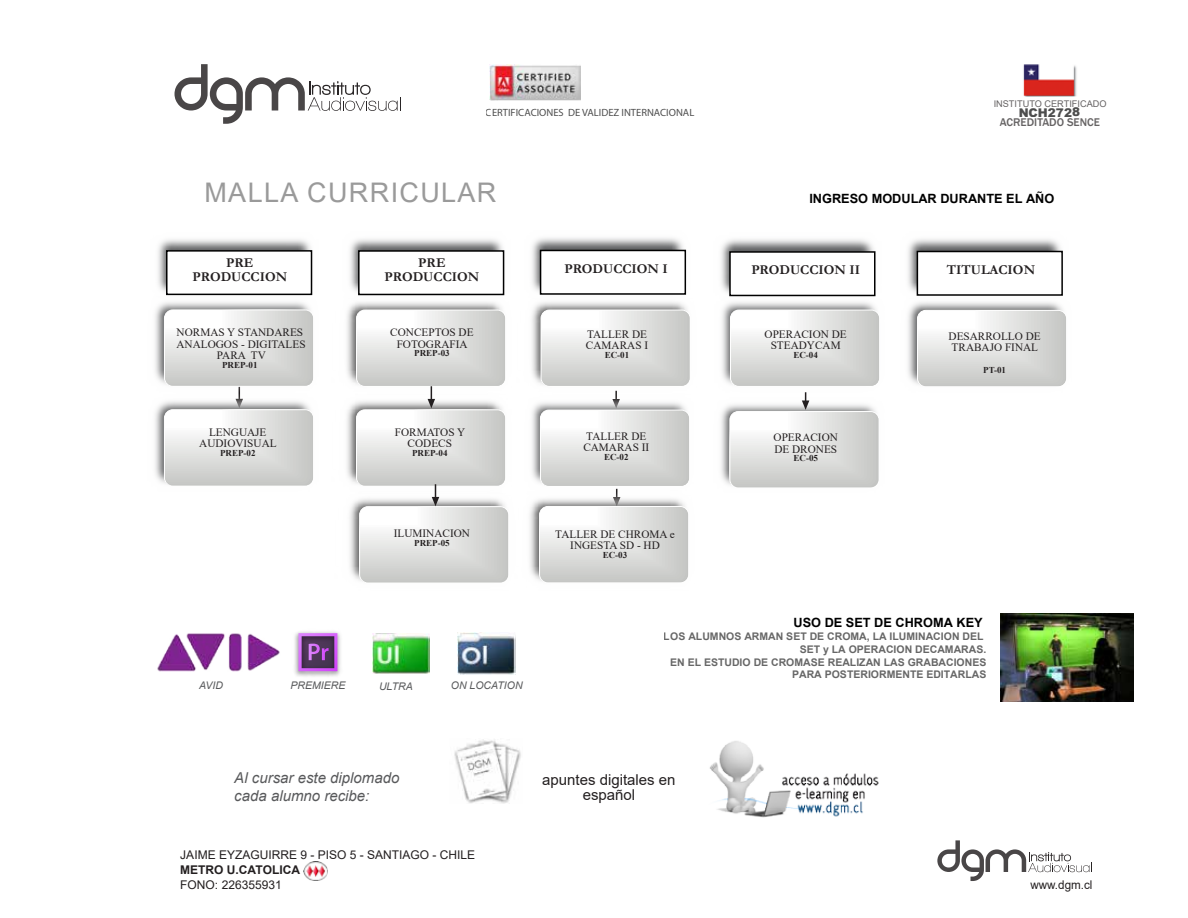
<style>
.page{position:relative;width:1188px;height:918px;background:#fff}
.page>*{position:absolute;margin:0;border:0;box-sizing:border-box;transform-origin:0 0}
.t1{font:27px "Arial";letter-spacing:.05em;color:#9a9a9a}
.t2{font:italic 15px/18px "Arial";color:#58595b}
.t3{font:15px/15px "Arial";color:#231f20;text-align:center}
.t4{font:700 13.5px/13.5px "Garamond";color:#231f20;text-align:center}
.t5{font:700 12.75px "Arial";color:#000}
.t6{font:12px "Arial";color:#231f20}
.t7{font:700 12px "Arial";color:#231f20}
.t8{font:900 12px "Arial";letter-spacing:-.005em;color:#000}
.t9{font:500 11.55px "Franklin Gothic";letter-spacing:-.005em;color:#231f20}
.t10{font:11.25px/11.2px "Times New Roman";color:#231f20;text-align:center}
.t11{font:700 10.5px/12.8px "Arial";color:#000;text-align:right}
.t12{font:10.5px "Myriad Pro";color:#000}
.t13{font:italic 10.5px "Arial";color:#58595b}
.t14{font:9.15px "Arial";letter-spacing:-.005em;color:#231f20}
.t15{font:700 9px "Times New Roman";color:#231f20}
</style>
<div class="page">
<img style="left:454px;top:739px;width:67px;height:65px">
<img style="left:710px;top:741px;width:169px;height:77px">
<svg style="left:175px;top:64px;width:226px;height:60px"></svg>
<img style="left:1023px;top:64px;width:54px;height:33px">
<img style="left:489px;top:64px;width:91px;height:36px">
<img style="left:736px;top:239px;width:120px;height:12px">
<svg style="left:740px;top:312px;width:116px;height:73px"></svg>
<div style="left:730px;top:310px;width:150px;height:77px;border:1px solid #fff;border-radius:8px"></div>
<div style="left:729px;top:251px;width:147px;height:45px;background:#fff;border:2px solid #000"></div>
<svg style="left:740px;top:392px;width:139px;height:96px"></svg>
<img style="left:363px;top:239px;width:117px;height:11px">
<div style="left:358px;top:250px;width:146px;height:45px;background:#fff;border:2px solid #000"></div>
<img style="left:350px;top:536px;width:7px;height:43px">
<svg style="left:357px;top:310px;width:123px;height:273px"></svg>
<img style="left:158px;top:239px;width:205px;height:12px">
<img style="left:155px;top:251px;width:208px;height:99px">
<div style="left:166px;top:250px;width:146px;height:45px;background:#fff;border:2px solid #000"></div>
<img style="left:155px;top:350px;width:208px;height:186px">
<svg style="left:164px;top:310px;width:150px;height:176px"></svg>
<div style="left:164px;top:410px;width:150px;height:76px;border:1px solid #fff;border-radius:8px"></div>
<img style="left:856px;top:345px;width:61px;height:91px">
<svg style="left:917px;top:345px;width:148px;height:42px;background:#d5d6d4"></svg>
<div style="left:917px;top:310px;width:150px;height:77px;border:1px solid #fff;border-radius:8px"></div>
<img style="left:457px;top:632px;width:59px;height:43px">
<img style="left:372px;top:633px;width:58px;height:41px">
<img style="left:480px;top:436px;width:260px;height:52px">
<img style="left:480px;top:238px;width:256px;height:13px">
<img style="left:480px;top:251px;width:260px;height:185px">
<div style="left:540px;top:250px;width:146px;height:45px;background:#fff;border:2px solid #000"></div>
<img style="left:478px;top:447px;width:260px;height:186px">
<svg style="left:540px;top:310px;width:150px;height:273px"></svg>
<div style="left:539px;top:506px;width:150px;height:77px;border:1px solid #fff;border-radius:8px"></div>
<img style="left:856px;top:239px;width:211px;height:106px">
<div style="left:917px;top:251px;width:146px;height:45px;background:#fff;border:2px solid #000"></div>
<img style="left:1000px;top:613px;width:133px;height:89px">
<img style="left:303px;top:862px;width:25px;height:18px">
<svg style="left:937px;top:840px;width:155px;height:41px"></svg>
<img style="left:294px;top:631px;width:47px;height:46px">
<svg style="left:298px;top:633px;width:39px;height:38px"></svg>
<img style="left:157px;top:633px;width:123px;height:39px">
<p class="t12" style="left:486px;top:106px;width:210px">CERTIFICACIONES DE VALIDEZ INTERNACIONAL</p>
<h1 class="t1" style="left:204px;top:174px;width:293px">MALLA CURRICULAR</h1>
<p class="t4" style="left:193px;top:256px;width:96px">PRE<br>PRODUCCION</p>
<p class="t4" style="left:385px;top:256px;width:96px">PRE<br>PRODUCCION</p>
<p class="t4" style="left:564px;top:262px;width:105px">PRODUCCION I</p>
<p class="t10" style="left:176px;top:327px;width:131px">NORMAS Y STANDARES<br>ANALOGOS - DIGITALES<br>PARA TV</p>
<p class="t15" style="left:222px;top:358px;width:37px">PREP-01</p>
<p class="t10" style="left:390px;top:327px;width:85px">CONCEPTOS DE<br>FOTOGRAFIA</p>
<p class="t15" style="left:414px;top:347px;width:37px">PREP-03</p>
<p class="t10" style="left:586px;top:328px;width:64px;text-align:left">TALLER DE<br>CAMARAS I</p>
<p class="t15" style="left:605px;top:348px;width:26px">EC-01</p>
<p class="t10" style="left:199px;top:426px;width:79px">LENGUAJE<br>AUDIOVISUAL</p>
<p class="t15" style="left:220px;top:447px;width:37px">PREP-02</p>
<p class="t10" style="left:395px;top:426px;width:72px">FORMATOS Y<br>CODECS</p>
<p class="t15" style="left:412px;top:447px;width:37px">PREP-04</p>
<p class="t10" style="left:583px;top:430px;width:67px;text-align:left">TALLER DE<br>CAMARAS II</p>
<p class="t15" style="left:604px;top:450px;width:26px">EC-02</p>
<p class="t10" style="left:394px;top:527px;width:78px">ILUMINACION</p>
<p class="t15" style="left:414px;top:536px;width:37px">PREP-05</p>
<p class="t10" style="left:555px;top:528px;width:121px">TALLER DE CHROMA e<br>INGESTA SD - HD</p>
<p class="t15" style="left:603px;top:548px;width:26px">EC-03</p>
<p class="t14" style="left:994px;top:97px;width:115px">INSTITUTO CERTIFICADO</p>
<p class="t8" style="left:1019px;top:104px;width:63px">NCH2728</p>
<p class="t9" style="left:1000px;top:115px;width:102px">ACREDITADO SENCE</p>
<p class="t5" style="left:809px;top:190px;width:247px">INGRESO MODULAR DURANTE EL AÑO</p>
<p class="t4" style="left:751px;top:263px;width:110px">PRODUCCION II</p>
<p class="t10" style="left:765px;top:328px;width:84px">OPERACION DE<br>STEADYCAM</p>
<p class="t15" style="left:793px;top:348px;width:26px">EC-04</p>
<p class="t10" style="left:774px;top:432px;width:66px;text-align:left">OPERACION<br>DE DRONES</p>
<p class="t15" style="left:794px;top:452px;width:26px">EC-05</p>
<p class="t4" style="left:947px;top:263px;width:90px">TITULACION</p>
<p class="t10" style="left:949px;top:330px;width:94px;text-align:left">DESARROLLO DE<br>TRABAJO FINAL</p>
<p class="t15" style="left:983px;top:364px;width:24px">PT-01</p>
<p class="t5" style="left:794px;top:613px;width:191px">USO DE SET DE CHROMA KEY</p>
<p class="t13" style="left:199px;top:679px;width:25px">AVID</p>
<p class="t13" style="left:291px;top:679px;width:56px">PREMIERE</p>
<p class="t13" style="left:379px;top:680px;width:35px">ULTRA</p>
<p class="t13" style="left:451px;top:679px;width:73px">ON LOCATION</p>
<p class="t11" style="left:664px;top:630px;width:324px">LOS ALUMNOS ARMAN SET DE CROMA, LA ILUMINACION DEL SET y LA OPERACION DECAMARAS.<br>EN EL ESTUDIO DE CROMASE REALIZAN LAS GRABACIONES PARA POSTERIORMENTE EDITARLAS</p>
<h2 class="t2" style="left:234px;top:769px;width:167px">Al cursar este diplomado cada alumno recibe:</h2>
<h2 class="t3" style="left:542px;top:772px;width:135px">apuntes digitales en español</h2>
<p class="t6" style="left:180px;top:846px;width:296px">JAIME EYZAGUIRRE 9 - PISO 5 - SANTIAGO - CHILE</p>
<p class="t7" style="left:180px;top:861px;width:121px">METRO U.CATOLICA</p>
<p class="t6" style="left:180px;top:876px;width:103px">FONO: 226355931</p>
<p class="t6" style="left:1030px;top:877px;width:64px">www.dgm.cl</p>
</div>
